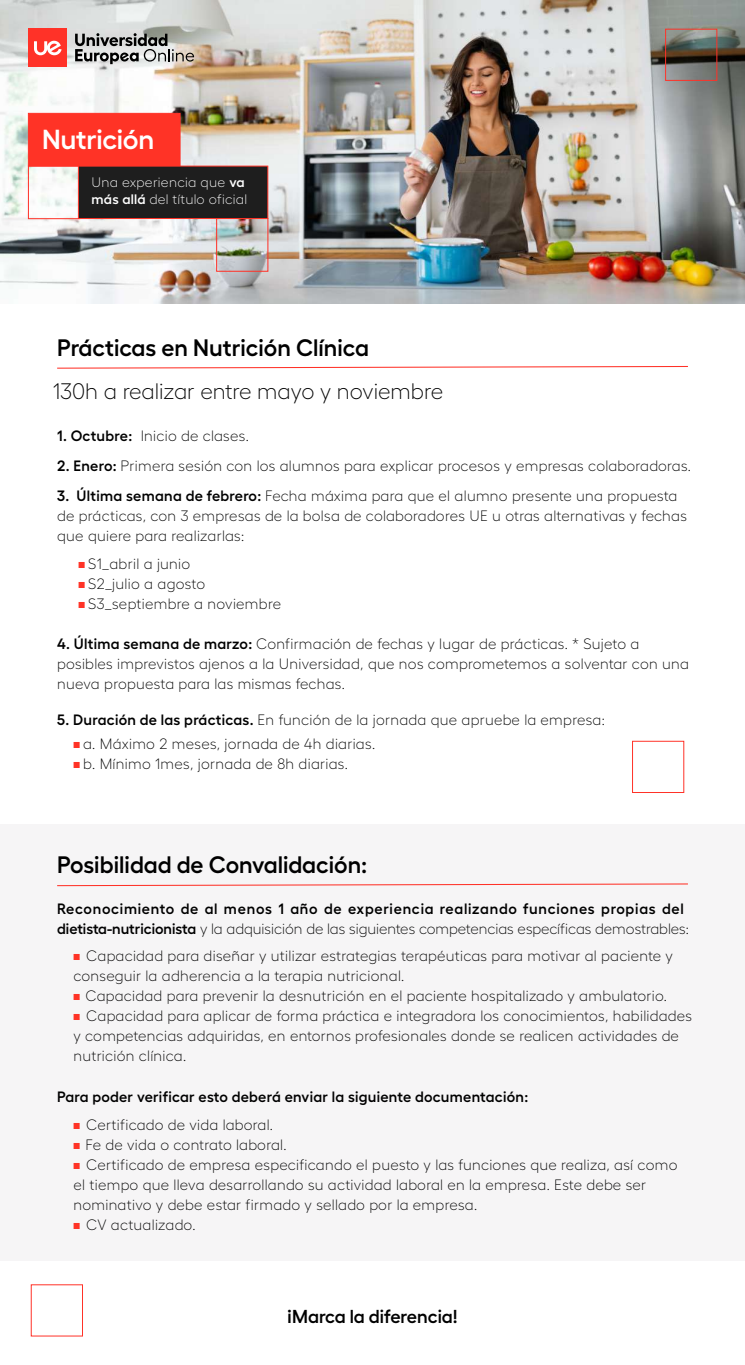
<style>
.page{position:relative;width:745px;height:1365px;background:#fff}
.page>*{position:absolute;margin:0;border:0;box-sizing:border-box;transform-origin:0 0}
.t1{font:600 27.5px "Hellix";letter-spacing:-.01em;color:#fff}
.t2{font:600 23.75px "Hellix";color:#000}
.t3{font:300 22.38px "Hellix";color:#000}
.t4{font:600 18.75px "Hellix";color:#000}
.t5{font:300 15px/20px "Hellix";letter-spacing:.02em;color:#000}
.t6{font:600 15px/20px "Hellix";letter-spacing:.05em;color:#000}
.t7{font:600 15px "Hellix";letter-spacing:.025em;color:#000}
.t8{font:300 13.75px/16.9px "Hellix";letter-spacing:.02em;color:#fff}
.s1{font-weight:600}
.s2{color:#ff3326}
.s3{font-weight:300}
</style>
<div class="page">
<div style="left:0;top:824px;width:744px;height:436px;background:#f6f5f6"></div>
<img style="left:0;top:0;width:744px;height:303px">
<div style="left:631px;top:740px;width:52px;height:53px;border:1px solid #ff3228"></div>
<div style="left:31px;top:1284px;width:52px;height:52px;border:1px solid #ff3228"></div>
<div style="left:664px;top:29px;width:53px;height:52px;border:1px solid #ff3228"></div>
<svg style="left:75px;top:33px;width:119px;height:31px;background:#9b9b99"></svg>
<div style="left:28px;top:28px;width:38px;height:39px;background:#ff3228"></div>
<svg style="left:34px;top:40px;width:28px;height:15px"></svg>
<div style="left:28px;top:165px;width:52px;height:54px;border:1px solid #ff3228"></div>
<div style="left:216px;top:218px;width:52px;height:54px;border:1px solid #ff3228"></div>
<div style="left:28px;top:113px;width:152px;height:53px;background:#ff3326;border:1px solid #ff3228"></div>
<div style="left:78px;top:166px;width:190px;height:53px;background:#1e1e1e;border:1px solid #ff3326"></div>
<svg style="left:57px;top:366px;width:631px;height:3px"></svg>
<svg style="left:57px;top:883px;width:631px;height:3px"></svg>
<h1 class="t1" style="left:42px;top:117px;width:114px">Nutrición</h1>
<p class="t8" style="left:91px;top:172px;width:157px">Una experiencia que <span class="s1">va más allá</span> del título oficial</p>
<h2 class="t2" style="left:57px;top:328px;width:313px">Prácticas en Nutrición Clínica</h2>
<h3 class="t3" style="left:53px;top:374px;width:391px">130h a realizar entre mayo y noviembre</h3>
<p class="t5" style="left:57px;top:424px;width:193px"><span class="s1">1. Octubre:</span> Inicio de clases.</p>
<p class="t5" style="left:57px;top:454px;width:635px"><span class="s1">2. Enero:</span> Primera sesión con los alumnos para explicar procesos y empresas colaboradoras.</p>
<p class="t5" style="left:57px;top:484px;width:631px"><span class="s1">3. Última semana de febrero:</span> Fecha máxima para que el alumno presente una propuesta de prácticas, con 3 empresas de la bolsa de colaboradores UE u otras alternativas y fechas que quiere para realizarlas:</p>
<p class="t5" style="left:78px;top:552px;width:113px"><span class="s2">■</span> S1_abril a junio</p>
<p class="t5" style="left:78px;top:572px;width:128px"><span class="s2">■</span> S2_julio a agosto</p>
<p class="t5" style="left:78px;top:592px;width:204px"><span class="s2">■</span> S3_septiembre a noviembre</p>
<p class="t5" style="left:57px;top:632px;width:633px"><span class="s1">4. Última semana de marzo:</span> Confirmación de fechas y lugar de prácticas. * Sujeto a posibles imprevistos ajenos a la Universidad, que nos comprometemos a solventar con una nueva propuesta para las mismas fechas.</p>
<p class="t5" style="left:57px;top:708px;width:549px"><span class="s1">5. Duración de las prácticas.</span> En función de la jornada que apruebe la empresa:</p>
<p class="t5" style="left:73px;top:732px;width:303px"><span class="s2">■</span> a. Máximo 2 meses, jornada de 4h diarias.</p>
<p class="t5" style="left:73px;top:752px;width:276px"><span class="s2">■</span> b. Mínimo 1mes, jornada de 8h diarias.</p>
<h2 class="t2" style="left:57px;top:846px;width:311px">Posibilidad de Convalidación:</h2>
<p class="t6" style="left:57px;top:896px;width:633px">Reconocimiento de al menos 1 año de experiencia realizando funciones propias del dietista-nutricionista <span class="s3">y la adquisición de las siguientes competencias específicas demostrables:</span></p>
<p class="t5" style="left:73px;top:944px;width:600px"><span class="s2">■</span> Capacidad para diseñar y utilizar estrategias terapéuticas para motivar al paciente y conseguir la adherencia a la terapia nutricional.</p>
<p class="t5" style="left:73px;top:984px;width:594px"><span class="s2">■</span> Capacidad para prevenir la desnutrición en el paciente hospitalizado y ambulatorio.</p>
<p class="t5" style="left:73px;top:1004px;width:619px"><span class="s2">■</span> Capacidad para aplicar de forma práctica e integradora los conocimientos, habilidades y competencias adquiridas, en entornos profesionales donde se realicen actividades de nutrición clínica.</p>
<p class="t7" style="left:57px;top:1085px;width:472px">Para poder verificar esto deberá enviar la siguiente documentación:</p>
<p class="t5" style="left:73px;top:1113px;width:201px"><span class="s2">■</span> Certificado de vida laboral.</p>
<p class="t5" style="left:73px;top:1133px;width:214px"><span class="s2">■</span> Fe de vida o contrato laboral.</p>
<p class="t5" style="left:73px;top:1153px;width:605px"><span class="s2">■</span> Certificado de empresa especificando el puesto y las funciones que realiza, así como el tiempo que lleva desarrollando su actividad laboral en la empresa. Este debe ser nominativo y debe estar firmado y sellado por la empresa.</p>
<p class="t5" style="left:73px;top:1213px;width:124px"><span class="s2">■</span> CV actualizado.</p>
<p class="t4" style="left:287px;top:1301px;width:172px">¡Marca la diferencia!</p>
</div>
